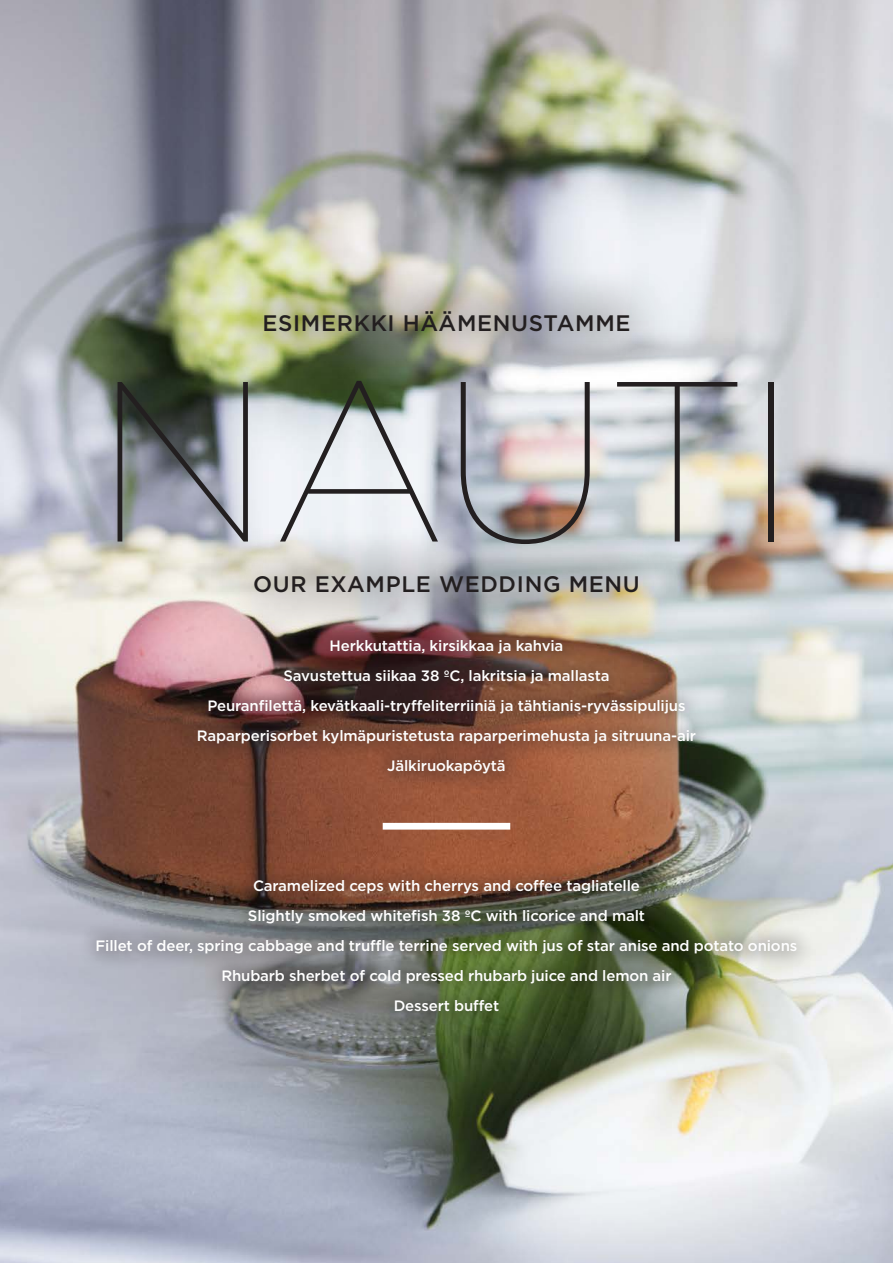
<style>
.page{position:relative;width:893px;height:1263px;background:#fff}
.page>*{position:absolute;margin:0;border:0;box-sizing:border-box;transform-origin:0 0}
.t1{font:100 227.85px "Gotham";color:#231f20}
.t2{font:500 22.5px "Gotham";letter-spacing:.03em;color:#231f20}
.t3{font:500 15px "Gotham";letter-spacing:-.01em;color:#fff}
</style>
<div class="page">
<img style="left:0;top:0;width:893px;height:1263px">
<svg style="left:211px;top:529px;width:471px;height:92px;background:#c6c7c6"></svg>
<div style="left:78px;top:621px;width:737px;height:409px;background:#231f20;opacity:.36"></div>
<img style="left:220px;top:266px;width:453px;height:111px">
<div style="left:383px;top:823px;width:127px;height:7px;background:#fff"></div>
<p class="t2" style="left:262px;top:308px;width:370px">ESIMERKKI HÄÄMENUSTAMME</p>
<p class="t1" style="left:94px;top:321px;width:707px">NAUTI</p>
<p class="t2" style="left:253px;top:569px;width:388px">OUR EXAMPLE WEDDING MENU</p>
<p class="t3" style="left:330px;top:636px;width:235px">Herkkutattia, kirsikkaa ja kahvia</p>
<p class="t3" style="left:283px;top:666px;width:328px">Savustettua siikaa 38 ºC, lakritsia ja mallasta</p>
<p class="t3" style="left:207px;top:696px;width:480px">Peuranfilettä, kevätkaali-tryffeliterriiniä ja tähtianis-ryvässipulijus</p>
<p class="t3" style="left:197px;top:726px;width:501px">Raparperisorbet kylmäpuristetusta raparperimehusta ja sitruuna-air</p>
<p class="t3" style="left:387px;top:756px;width:120px">Jälkiruokapöytä</p>
<p class="t3" style="left:253px;top:876px;width:388px">Caramelized ceps with cherrys and coffee tagliatelle</p>
<p class="t3" style="left:248px;top:906px;width:399px">Slightly smoked whitefish 38 ºC with licorice and malt</p>
<p class="t3" style="left:96px;top:936px;width:703px">Fillet of deer, spring cabbage and truffle terrine served with jus of star anise and potato onions</p>
<p class="t3" style="left:221px;top:966px;width:452px">Rhubarb sherbet of cold pressed rhubarb juice and lemon air</p>
<p class="t3" style="left:394px;top:996px;width:107px">Dessert buffet</p>
</div>
